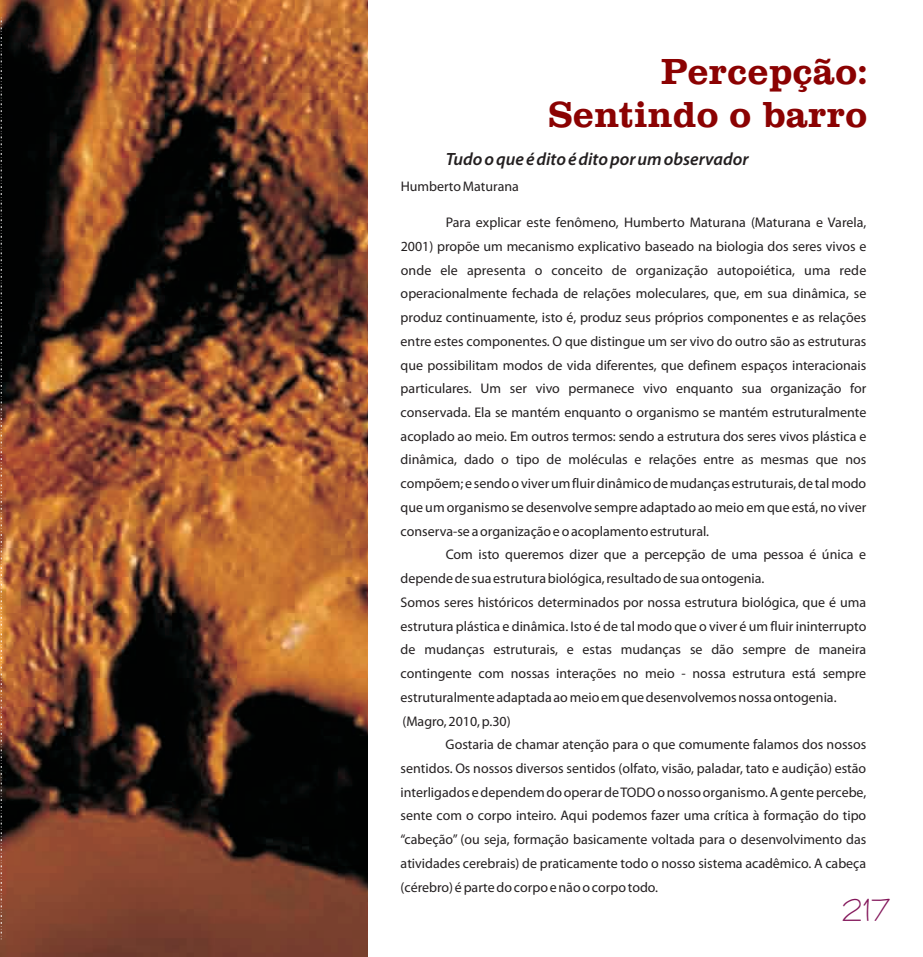
<style>
.page{position:relative;width:923px;height:957px;background:#fff}
.page>*{position:absolute;margin:0;border:0;box-sizing:border-box;transform-origin:0 0}
.t1{font:37.5px/42.6px "Clarendon";color:#8b0202;text-align:right}
.t2{font:30px "Bookworm";color:#821559}
.t3{font:italic 600 17.75px "Myriad Pro";color:#231f20}
.t4{font:14px/23.8px "Myriad Pro";color:#231f20;text-align:justify}
</style>
<div class="page">
<img style="left:0;top:0;width:368px;height:957px">
<svg style="left:1px;top:18px;width:1px;height:921px"></svg>
<h1 class="t1" style="left:548px;top:54px;width:321px">Percepção:<br>Sentindo o barro</h1>
<p class="t3" style="left:445px;top:152px;width:304px">Tudo o que é dito é dito por um observador</p>
<p class="t4" style="left:400px;top:175px;width:120px">Humberto Maturana</p>
<p class="t4" style="left:400px;top:212px;width:467px;text-indent:45px">Para explicar este fenômeno, Humberto Maturana (Maturana e Varela, 2001) propõe um mecanismo explicativo baseado na biologia dos seres vivos e onde ele apresenta o conceito de organização autopoiética, uma rede operacionalmente fechada de relações moleculares, que, em sua dinâmica, se produz continuamente, isto é, produz seus próprios componentes e as relações entre estes componentes. O que distingue um ser vivo do outro são as estruturas que possibilitam modos de vida diferentes, que definem espaços interacionais particulares. Um ser vivo permanece vivo enquanto sua organização for conservada. Ela se mantém enquanto o organismo se mantém estruturalmente acoplado ao meio. Em outros termos: sendo a estrutura dos seres vivos plástica e dinâmica, dado o tipo de moléculas e relações entre as mesmas que nos compõem; e sendo o viver um fluir dinâmico de mudanças estruturais, de tal modo que um organismo se desenvolve sempre adaptado ao meio em que está, no viver conserva-se a organização e o acoplamento estrutural.</p>
<p class="t4" style="left:400px;top:544px;width:467px;text-align:left;text-indent:45px">Com isto queremos dizer que a percepção de uma pessoa é única e depende de sua estrutura biológica, resultado de sua ontogenia.<br>Somos seres históricos determinados por nossa estrutura biológica, que é uma estrutura plástica e dinâmica. Isto é de tal modo que o viver é um fluir ininterrupto de mudanças estruturais, e estas mudanças se dão sempre de maneira contingente com nossas interações no meio - nossa estrutura está sempre estruturalmente adaptada ao meio em que desenvolvemos nossa ontogenia. (Magro, 2010, p.30)</p>
<p class="t4" style="left:400px;top:734px;width:467px;text-indent:45px">Gostaria de chamar atenção para o que comumente falamos dos nossos sentidos. Os nossos diversos sentidos (olfato, visão, paladar, tato e audição) estão interligados e dependem do operar de TODO o nosso organismo. A gente percebe, sente com o corpo inteiro. Aqui podemos fazer uma crítica à formação do tipo “cabeção” (ou seja, formação basicamente voltada para o desenvolvimento das atividades cerebrais) de praticamente todo o nosso sistema acadêmico. A cabeça (cérebro) é parte do corpo e não o corpo todo.</p>
<h2 class="t2" style="left:841px;top:899px;width:51px">217</h2>
</div>
